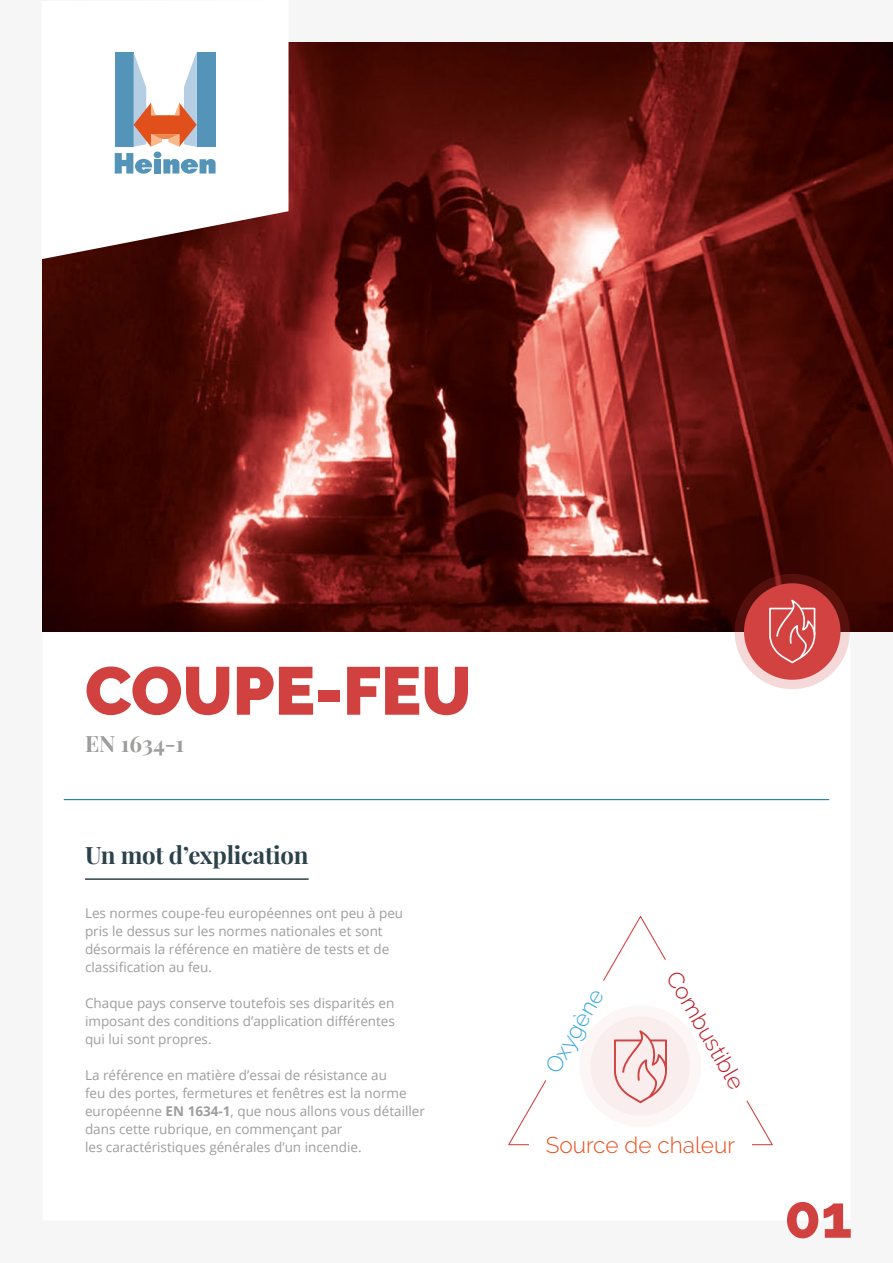
<style>
.page{position:relative;width:893px;height:1263px;background:#fff}
.page>*{position:absolute;margin:0;border:0;box-sizing:border-box;transform-origin:0 0}
.t1{font:900 67.5px "Raleway";color:#d0413f}
.t2{font:800 60px "Raleway";color:#d0413f}
.t3{font:700 24px "Playfair Display";letter-spacing:-.01em;color:#2c414a}
.t4{font:300 22.65px "Raleway";color:#e94f1d}
.t5{font:300 22.65px "Raleway";color:#be1823}
.t6{font:300 22.65px "Raleway";color:#3ba9e0}
.t7{font:700 22.5px "Playfair Display";color:#9d9d9c}
.t8{font:13.5px/18px "Open Sans";color:#9d9d9c}
.s1{font-weight:700}
</style>
<div class="page">
<img style="left:43px;top:43px;width:850px;height:588px">
<svg style="left:735px;top:574px;width:115px;height:115px;background:#bf5755"></svg>
<svg style="left:769px;top:600px;width:46px;height:63px;background:#d86261"></svg>
<hr style="left:85px;top:878px;width:224px;height:2px;background:#2c414a">
<svg style="left:508px;top:916px;width:265px;height:230px"></svg>
<svg style="left:543px;top:978px;width:65px;height:106px"></svg>
<div style="left:529px;top:1141px;width:222px;height:7px;background:#fff"></div>
<svg style="left:614px;top:957px;width:135px;height:148px"></svg>
<svg style="left:579px;top:1005px;width:122px;height:122px;fill:#f9eded"></svg>
<hr style="left:64px;top:799px;width:765px;height:1px;background:#006e99">
<svg style="left:43px;top:43px;width:245px;height:216px"></svg>
<div style="left:115px;top:52px;width:19px;height:95px;background:#5494b8"></div>
<div style="left:197px;top:52px;width:19px;height:95px;background:#5494b8"></div>
<svg style="left:134px;top:52px;width:63px;height:95px"></svg>
<svg style="left:115px;top:153px;width:37px;height:21px"></svg>
<div style="left:154px;top:159px;width:7px;height:14px;background:#5494b8"></div>
<svg style="left:163px;top:159px;width:53px;height:15px"></svg>
<div style="left:154px;top:152px;width:7px;height:6px;background:#5494b8;border-radius:50%"></div>
<h1 class="t1" style="left:85px;top:652px;width:388px">COUPE-FEU</h1>
<h3 class="t7" style="left:85px;top:729px;width:101px">EN 1634-1</h3>
<h3 class="t3" style="left:85px;top:840px;width:225px">Un mot d’explication</h3>
<p class="t8" style="left:85px;top:904px;width:320px">Les normes coupe-feu européennes ont peu à peu pris le dessus sur les normes nationales et sont désormais la référence en matière de tests et de classification au feu.</p>
<p class="t8" style="left:85px;top:994px;width:311px;text-align:justify">Chaque pays conserve toutefois ses disparités en imposant des conditions d’application différentes qui lui sont propres.</p>
<p class="t8" style="left:85px;top:1066px;width:341px">La référence en matière d’essai de résistance au<br>feu des portes, fermetures et fenêtres est la norme européenne <span class="s1">EN 1634-1</span>, que nous allons vous détailler dans cette rubrique, en commençant par<br>les caractéristiques générales d’un incendie.</p>
<h3 class="t6" style="left:540px;top:1064px;width:95px;rotate:-60deg">Oxygène</h3>
<h3 class="t5" style="left:684px;top:966px;width:134px;rotate:60deg">Combustible</h3>
<h3 class="t4" style="left:546px;top:1131px;width:191px">Source de chaleur</h3>
<h2 class="t2" style="left:784px;top:1182px;width:69px">01</h2>
</div>
